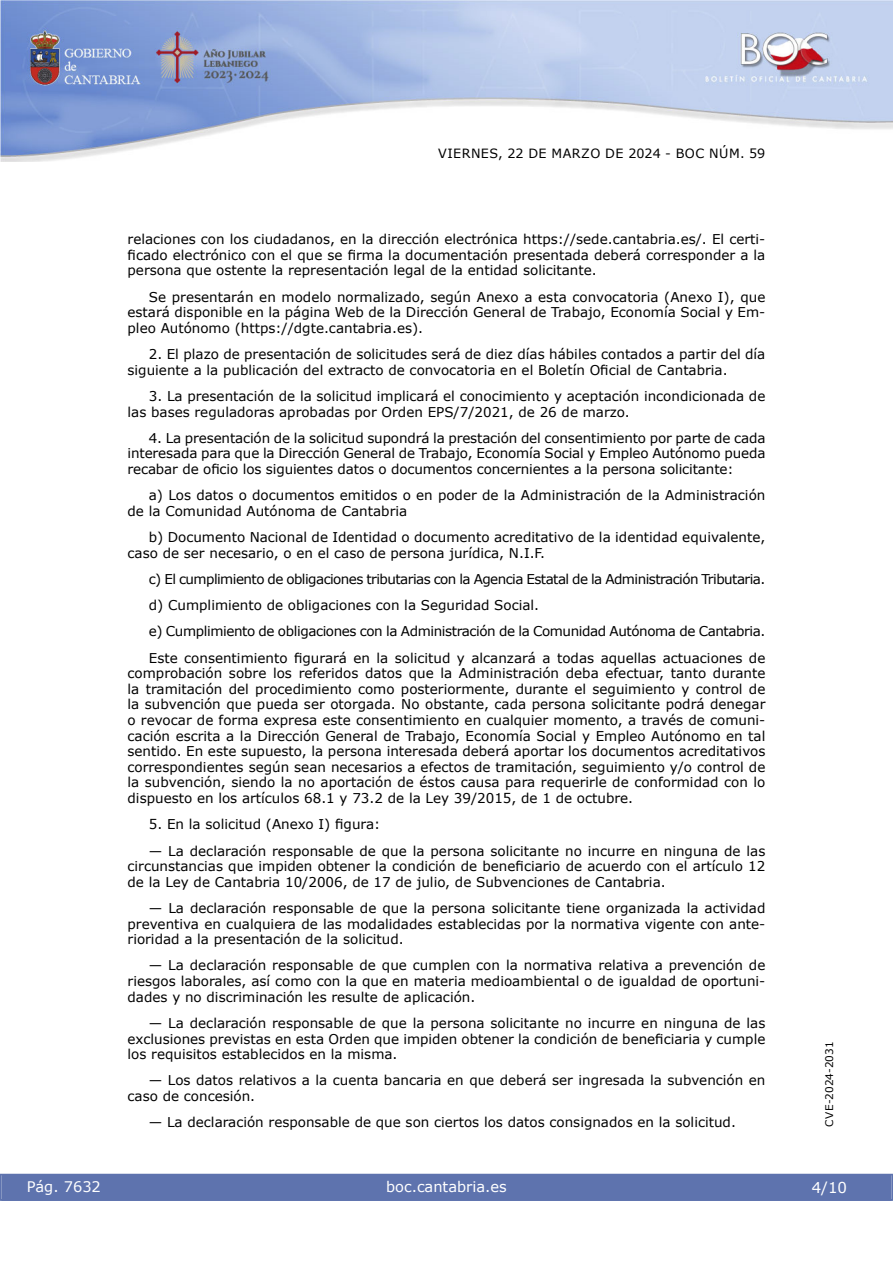
<style>
.page{position:relative;width:893px;height:1263px;background:#fff}
.page>*{position:absolute;margin:0;border:0;box-sizing:border-box;transform-origin:0 0}
.t1{font:15px "Verdana 2";color:#fff}
.t2{font:14.55px "Verdana 2";color:#fff}
.inicio_de_parrafo{font:13.5px/15.6px "Verdana 2";color:#000;text-align:justify}
.inicio_de_parrafo-2{font:13.5px/15.6px "Verdana";color:#000;text-align:justify}
.inicio_de_parrafo-3{font:13.5px "Verdana";letter-spacing:-.04em;color:#000}
.inicio_de_parrafo-4{font:13.5px "Verdana";letter-spacing:-.03em;color:#000}
.t3{font:12.75px "Verdana 2";letter-spacing:.035em;color:#000}
.t4{font:10.5px "Verdana 2";color:#000}
.s1{font-family:"Verdana 2"}
.s2{font-family:"Verdana"}
</style>
<div class="page">
<img style="left:0;top:0;width:893px;height:161px">
<div style="left:1px;top:1174px;width:890px;height:27px;background:#5e73ae"></div>
<p class="t3" style="left:438px;top:144px;width:329px">VIERNES, 22 DE MARZO DE 2024 - BOC NÚM. 59</p>
<p class="inicio_de_parrafo-2" style="left:128px;top:231px;width:639px">relaciones con los ciudadanos, en la dirección electrónica https://sede.cantabria.es/. El certi&shy;ficado electrónico con el que se firma la documentación presentada deberá corresponder a la <span class="s1">persona que ostente la representación legal de la entidad solicitante.</span></p>
<p class="inicio_de_parrafo-2" style="left:128px;top:289px;width:639px;text-indent:21px">Se presentarán en modelo normalizado, según Anexo a esta convocatoria (Anexo I), que estará disponible en la página Web de la Dirección General de Trabajo, Economía Social y Em&shy;pleo Autónomo (https://dgte.cantabria.es).</p>
<p class="inicio_de_parrafo-2" style="left:128px;top:346px;width:639px;text-indent:21px">2. El plazo de presentación de solicitudes será de diez días hábiles contados a partir del día siguiente a la publicación del extracto de convocatoria en el Boletín Oficial de Cantabria.</p>
<p class="inicio_de_parrafo" style="left:128px;top:388px;width:639px;text-indent:21px">3. La presentación de la solicitud implicará el conocimiento y aceptación incondicionada de <span class="s2">las bases reguladoras aprobadas por Orden EPS/7/2021, de 26 de marzo.</span></p>
<p class="inicio_de_parrafo-2" style="left:128px;top:430px;width:639px;text-indent:21px"><span class="s1">4. La presentación de la solicitud supondrá la prestación del consentimiento por parte de cada </span>interesada para que la Dirección General de Trabajo, Economía Social y Empleo Autónomo pueda recabar de oficio los siguientes datos o documentos concernientes a la persona solicitante:</p>
<p class="inicio_de_parrafo-2" style="left:128px;top:487px;width:639px;text-indent:21px">a) Los datos o documentos emitidos o en poder de la Administración de la Administración <span class="s1">de la Comunidad Autónoma de Cantabria</span></p>
<p class="inicio_de_parrafo-2" style="left:128px;top:529px;width:639px;text-indent:21px">b) Documento Nacional de Identidad o documento acreditativo de la identidad equivalente, caso de ser necesario, o en el caso de persona jurídica, N.I.F.</p>
<p class="inicio_de_parrafo-3" style="left:149px;top:570px;width:618px">c) El cumplimiento de obligaciones tributarias con la Agencia Estatal de la Administración Tributaria.</p>
<p class="inicio_de_parrafo-2" style="left:149px;top:597px;width:392px">d) Cumplimiento de obligaciones con la Seguridad Social.</p>
<p class="inicio_de_parrafo-4" style="left:149px;top:622px;width:618px">e) Cumplimiento de obligaciones con la Administración de la Comunidad Autónoma de Cantabria.</p>
<p class="inicio_de_parrafo" style="left:128px;top:650px;width:639px;text-indent:21px"><span class="s2">Este consentimiento figurará en la solicitud y alcanzará a todas aquellas actuaciones de </span>comprobación sobre los referidos datos que la Administración deba efectuar, tanto durante la tramitación del procedimiento como posteriormente, durante el seguimiento y control de <span class="s2">la subvención que pueda ser otorgada. No obstante, cada persona solicitante podrá denegar </span>o revocar de forma expresa este consentimiento en cualquier momento, a través de comuni&shy;<span class="s2">cación escrita a la Dirección General de Trabajo, Economía Social y Empleo Autónomo en tal </span>sentido. En este supuesto, la persona interesada deberá aportar los documentos acreditativos correspondientes según sean necesarios a efectos de tramitación, seguimiento y/o control de la subvención, siendo la no aportación de éstos causa para requerirle de conformidad con lo <span class="s2">dispuesto en los artículos 68.1 y 73.2 de la Ley 39/2015, de 1 de octubre.</span></p>
<p class="inicio_de_parrafo-2" style="left:149px;top:816px;width:233px">5. En la solicitud (Anexo I) figura:</p>
<p class="inicio_de_parrafo" style="left:128px;top:843px;width:639px;text-indent:21px">— La declaración responsable de que la persona solicitante no incurre en ninguna de las <span class="s2">circunstancias que impiden obtener la condición de beneficiario de acuerdo con el artículo 12 </span>de la Ley de Cantabria 10/2006, de 17 de julio, de Subvenciones de Cantabria.</p>
<p class="inicio_de_parrafo" style="left:128px;top:900px;width:639px;text-indent:21px"><span class="s2">— La declaración responsable de que la persona solicitante tiene organizada la actividad </span>preventiva en cualquiera de las modalidades establecidas por la normativa vigente con ante&shy;rioridad a la presentación de la solicitud.</p>
<p class="inicio_de_parrafo" style="left:128px;top:957px;width:639px;text-indent:21px">— La declaración responsable de que cumplen con la normativa relativa a prevención de <span class="s2">riesgos laborales, así como con la que en materia medioambiental o de igualdad de oportuni&shy;</span>dades y no discriminación les resulte de aplicación.</p>
<p class="inicio_de_parrafo" style="left:128px;top:1015px;width:639px;text-indent:21px">— La declaración responsable de que la persona solicitante no incurre en ninguna de las <span class="s2">exclusiones previstas en esta Orden que impiden obtener la condición de beneficiaria y cumple </span>los requisitos establecidos en la misma.</p>
<p class="inicio_de_parrafo" style="left:128px;top:1072px;width:639px;text-indent:21px">— Los datos relativos a la cuenta bancaria en que deberá ser ingresada la subvención en caso de concesión.</p>
<p class="inicio_de_parrafo" style="left:149px;top:1114px;width:589px">— La declaración responsable de que son ciertos los datos consignados en la solicitud.</p>
<p class="t2" style="left:27px;top:1177px;width:76px">Pág. 7632</p>
<p class="t2" style="left:386px;top:1177px;width:122px">boc.cantabria.es</p>
<p class="t4" style="left:822px;top:1126px;width:87px;rotate:-90deg">CVE-2024-2031</p>
<p class="t1" style="left:812px;top:1177px;width:37px">4/10</p>
</div>
